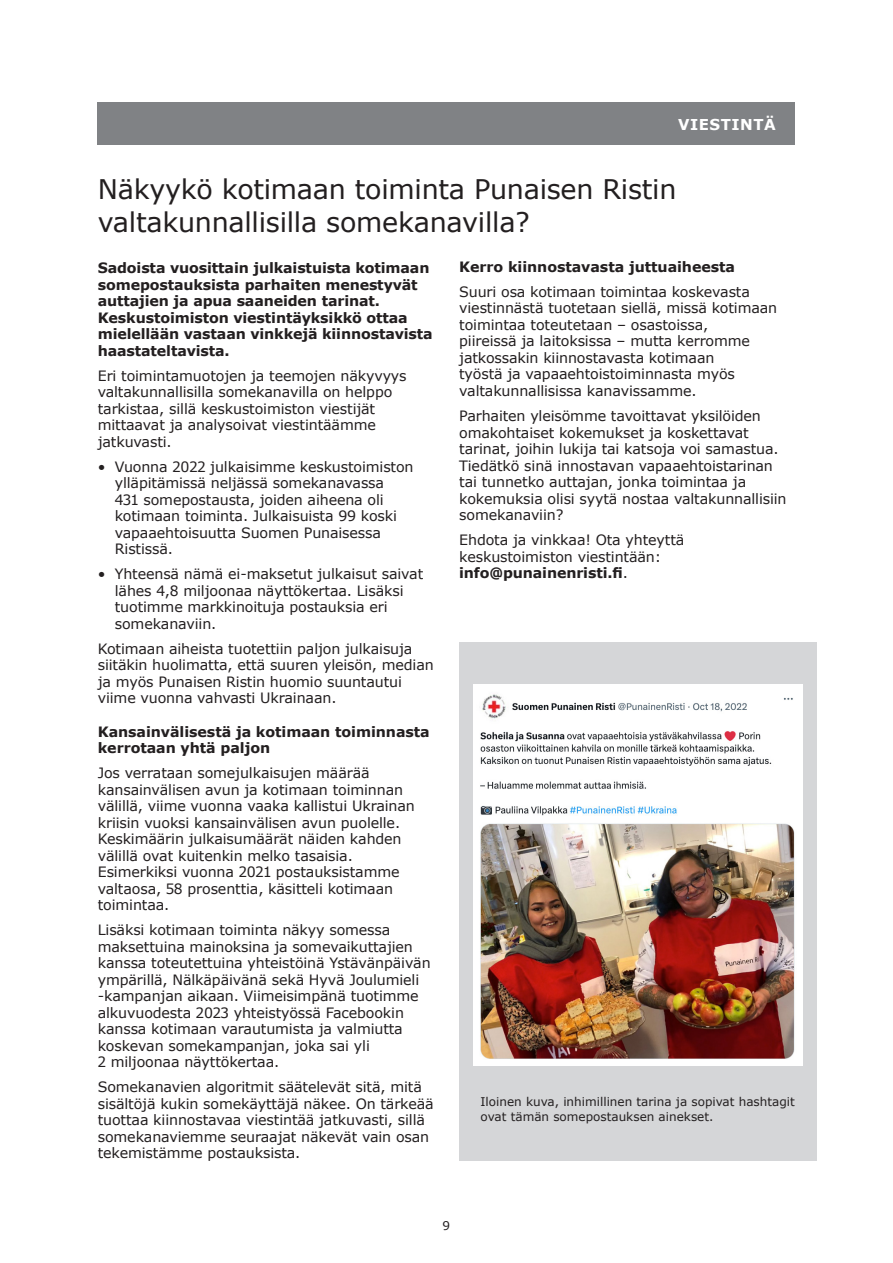
<style>
.page{position:relative;width:893px;height:1263px;background:#fff}
.page>*{position:absolute;margin:0;border:0;box-sizing:border-box;transform-origin:0 0}
.t1{font:27px/33px "Verdana";letter-spacing:-.01em;color:#231f20}
.t2{font:700 15px "Verdana";letter-spacing:.035em;color:#fff}
.t3{font:14.25px/16.5px "Verdana";letter-spacing:-.01em;color:#231f20}
.t4{font:700 14.25px/16.5px "Verdana";letter-spacing:-.01em;color:#231f20}
.t5{font:12px/15px "Verdana";color:#231f20}
.s1{font-weight:700}
</style>
<div class="page">
<div style="left:459px;top:642px;width:358px;height:519px;background:#d5d6d8"></div>
<img style="left:474px;top:685px;width:328px;height:380px">
<div style="left:98px;top:102px;width:697px;height:43px;background:#808285"></div>
<p class="t2" style="left:678px;top:114px;width:99px">VIESTINTÄ</p>
<h1 class="t1" style="left:98px;top:173px;width:580px">Näkyykö kotimaan toiminta Punaisen Ristin valtakunnallisilla somekanavilla?</h1>
<p class="t4" style="left:98px;top:259px;width:336px">Sadoista vuosittain julkaistuista kotimaan somepostauksista parhaiten menestyvät auttajien ja apua saaneiden tarinat.<br>Keskustoimiston viestintäyksikkö ottaa mielellään vastaan vinkkejä kiinnostavista haastateltavista.</p>
<p class="t3" style="left:98px;top:367px;width:310px">Eri toimintamuotojen ja teemojen näkyvyys valtakunnallisilla somekanavilla on helppo tarkistaa, sillä keskustoimiston viestijät mittaavat ja analysoivat viestintäämme jatkuvasti.</p>
<p class="t3" style="left:115px;top:458px;width:300px;text-indent:-17px">• Vuonna 2022 julkaisimme keskustoimiston ylläpitämissä neljässä somekanavassa<br>431 somepostausta, joiden aiheena oli kotimaan toiminta. Julkaisuista 99 koski vapaaehtoisuutta Suomen Punaisessa Ristissä.</p>
<p class="t3" style="left:115px;top:566px;width:310px;text-indent:-17px">• Yhteensä nämä ei-maksetut julkaisut saivat lähes 4,8 miljoonaa näyttökertaa. Lisäksi tuotimme markkinoituja postauksia eri somekanaviin.</p>
<p class="t3" style="left:98px;top:640px;width:337px">Kotimaan aiheista tuotettiin paljon julkaisuja siitäkin huolimatta, että suuren yleisön, median ja myös Punaisen Ristin huomio suuntautui viime vuonna vahvasti Ukrainaan.</p>
<p class="t4" style="left:98px;top:723px;width:334px">Kansainvälisestä ja kotimaan toiminnasta kerrotaan yhtä paljon</p>
<p class="t3" style="left:98px;top:765px;width:319px">Jos verrataan somejulkaisujen määrää kansainvälisen avun ja kotimaan toiminnan välillä, viime vuonna vaaka kallistui Ukrainan kriisin vuoksi kansainvälisen avun puolelle.<br>Keskimäärin julkaisumäärät näiden kahden välillä ovat kuitenkin melko tasaisia.<br>Esimerkiksi vuonna 2021 postauksistamme valtaosa, 58 prosenttia, käsitteli kotimaan toimintaa.</p>
<p class="t3" style="left:98px;top:922px;width:334px">Lisäksi kotimaan toiminta näkyy somessa maksettuina mainoksina ja somevaikuttajien kanssa toteutettuina yhteistöinä Ystävänpäivän ympärillä, Nälkäpäivänä sekä Hyvä Joulumieli -kampanjan aikaan. Viimeisimpänä tuotimme alkuvuodesta 2023 yhteistyössä Facebookin kanssa kotimaan varautumista ja valmiutta koskevan somekampanjan, joka sai yli<br>2 miljoonaa näyttökertaa.</p>
<p class="t3" style="left:98px;top:1079px;width:337px">Somekanavien algoritmit säätelevät sitä, mitä sisältöjä kukin somekäyttäjä näkee. On tärkeää tuottaa kiinnostavaa viestintää jatkuvasti, sillä somekanaviemme seuraajat näkevät vain osan tekemistämme postauksista.</p>
<p class="t4" style="left:459px;top:258px;width:277px">Kerro kiinnostavasta juttuaiheesta</p>
<p class="t3" style="left:459px;top:283px;width:319px">Suuri osa kotimaan toimintaa koskevasta viestinnästä tuotetaan siellä, missä kotimaan toimintaa toteutetaan – osastoissa,<br>piireissä ja laitoksissa – mutta kerromme jatkossakin kiinnostavasta kotimaan<br>työstä ja vapaaehtoistoiminnasta myös valtakunnallisissa kanavissamme.</p>
<p class="t3" style="left:459px;top:407px;width:329px">Parhaiten yleisömme tavoittavat yksilöiden omakohtaiset kokemukset ja koskettavat tarinat, joihin lukija tai katsoja voi samastua.<br>Tiedätkö sinä innostavan vapaaehtoistarinan tai tunnetko auttajan, jonka toimintaa ja kokemuksia olisi syytä nostaa valtakunnallisiin somekanaviin?</p>
<p class="t3" style="left:459px;top:531px;width:227px">Ehdota ja vinkkaa! Ota yhteyttä keskustoimiston viestintään: <span class="s1">info@punainenristi.fi</span>.</p>
<p class="t5" style="left:480px;top:1094px;width:316px">Iloinen kuva, inhimillinen tarina ja sopivat hashtagit ovat tämän somepostauksen ainekset.</p>
<p class="t5" style="left:442px;top:1218px;width:9px">9</p>
</div>
